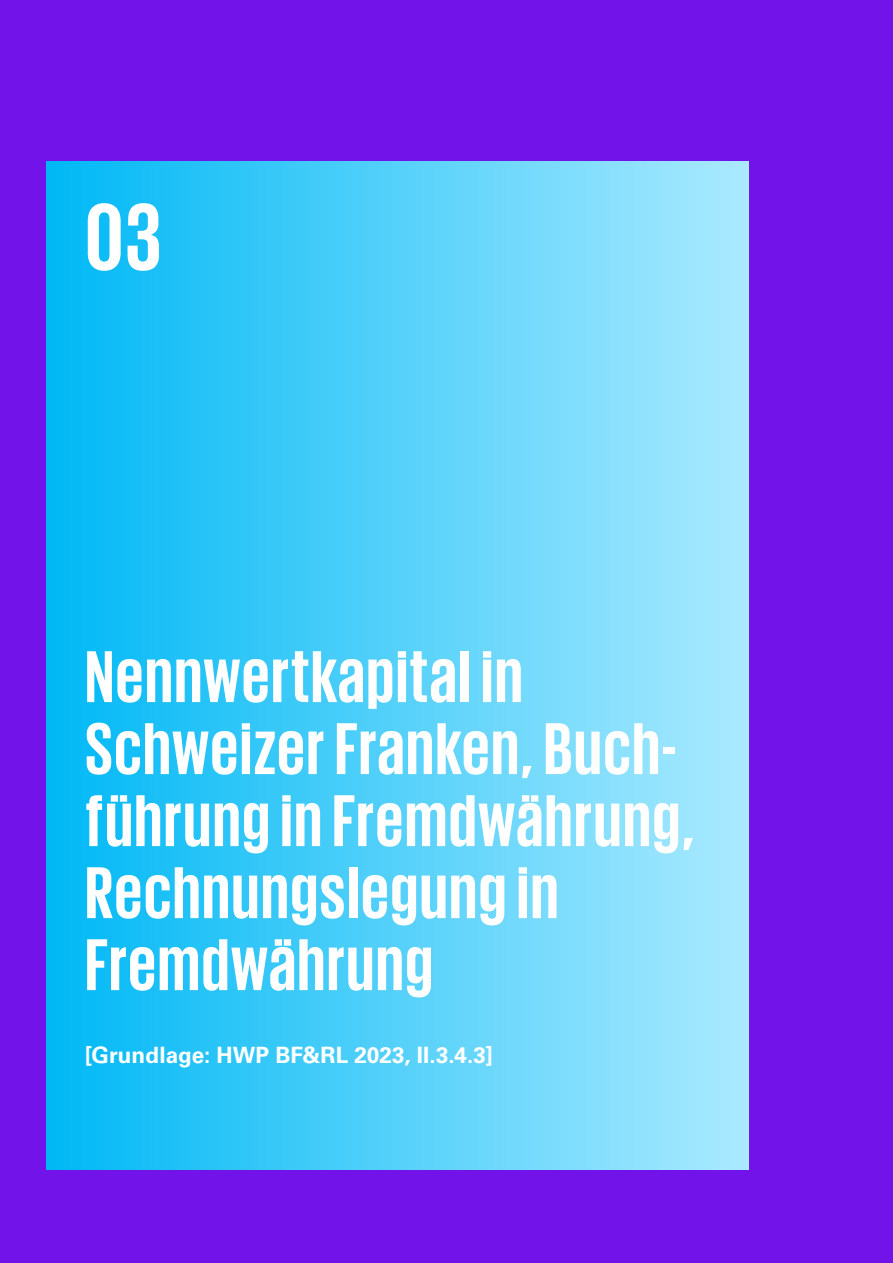
<style>
.page{position:relative;width:893px;height:1263px;background:#7213ea}
.page>*{position:absolute;margin:0;border:0;box-sizing:border-box;transform-origin:0 0}
.t1{font:700 97.5px "KPMG";color:#fff}
.t2{font:700 75px/72px "KPMG";letter-spacing:.02em;color:#fff}
.t3{font:700 22.5px "Univers LT Std";letter-spacing:.005em;color:#fff}
</style>
<div class="page">
<div style="left:47px;top:162px;width:701px;height:1007px;background:linear-gradient(to right,#00b8f5,#abeaff)"></div>
<h1 class="t1" style="left:85px;top:188px;width:78px">03</h1>
<p class="t2" style="left:85px;top:638px;width:611px">Nennwertkapital in<br>Schweizer Franken, Buch&shy;führung in Fremdwährung,<br>Rechnungslegung in<br>Fremdwährung</p>
<p class="t3" style="left:85px;top:1042px;width:409px">[Grundlage: HWP BF&amp;RL 2023, II.3.4.3]</p>
</div>
